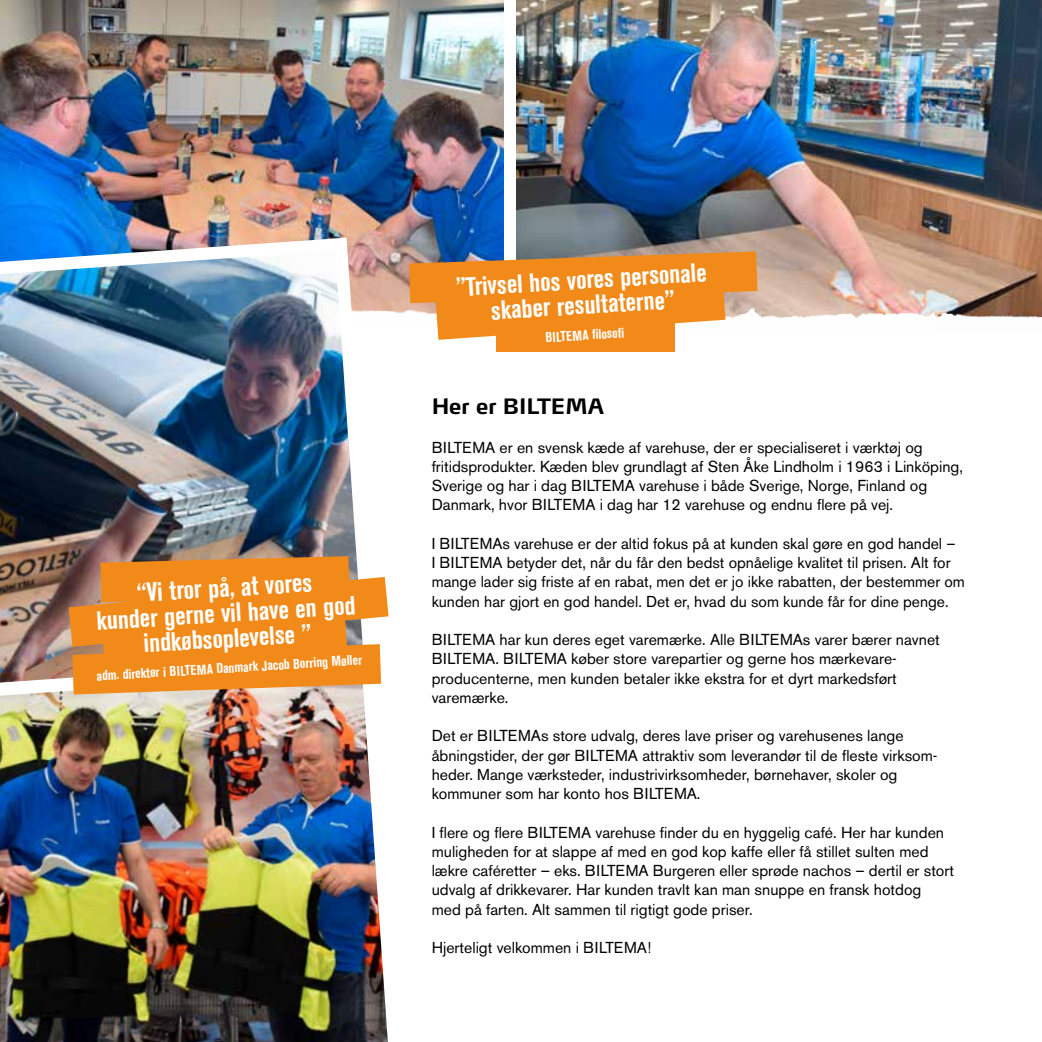
<style>
.page{position:relative;width:1042px;height:1042px;background:#fff}
.page>*{position:absolute;margin:0;border:0;box-sizing:border-box;transform-origin:0 0}
.t1{font:700 condensed 26.25px/25.4px "Akzidenz Grotesk BE";color:#fff;text-align:center}
.t2{font:700 21px "Max";color:#000}
.t3{font:15.75px/19.2px "Akzidenz Grotesk BE";color:#000}
.t4{font:700 condensed 14px "Akzidenz Grotesk BE";color:#fff}
</style>
<div class="page">
<img style="left:0;top:0;width:504px;height:304px">
<img style="left:516px;top:0;width:526px;height:304px">
<img style="left:383px;top:304px;width:659px;height:15px">
<img style="left:0;top:231px;width:383px;height:420px">
<img style="left:0;top:651px;width:388px;height:391px">
<svg style="left:69px;top:556px;width:319px;height:138px"></svg>
<svg style="left:409px;top:251px;width:348px;height:89px"></svg>
<div style="left:496px;top:313px;width:179px;height:39px;background:#f28a19"></div>
<h1 class="t1" style="left:95px;top:582px;width:261px;rotate:-3deg">“Vi tror på, at vores<br>kunder gerne vil have en god indkøbsoplevelse ”</h1>
<p class="t4" style="left:96px;top:669px;width:268px;rotate:-4deg">adm. direktør i BILTEMA Danmark Jacob Borring Møller</p>
<h1 class="t1" style="left:456px;top:274px;width:252px;rotate:-3deg">”Trivsel hos vores personale skaber resultaterne”</h1>
<p class="t4" style="left:545px;top:330px;width:77px;rotate:-4deg">BILTEMA fi losofi</p>
<h2 class="t2" style="left:432px;top:393px;width:174px">Her er BILTEMA</h2>
<p class="t3" style="left:432px;top:437px;width:533px">BILTEMA er en svensk kæde af varehuse, der er specialiseret i værktøj og fritidsprodukter. Kæden blev grundlagt af Sten Åke Lindholm i 1963 i Linköping, Sverige og har i dag BILTEMA varehuse i både Sverige, Norge, Finland og Danmark, hvor BILTEMA i dag har 12 varehuse og endnu flere på vej.</p>
<p class="t3" style="left:432px;top:534px;width:535px">I BILTEMAs varehuse er der altid fokus på at kunden skal gøre en god handel –<br>I BILTEMA betyder det, når du får den bedst opnåelige kvalitet til prisen. Alt for mange lader sig friste af en rabat, men det er jo ikke rabatten, der bestemmer om kunden har gjort en god handel. Det er, hvad du som kunde får for dine penge.</p>
<p class="t3" style="left:432px;top:630px;width:510px">BILTEMA har kun deres eget varemærke. Alle BILTEMAs varer bærer navnet BILTEMA. BILTEMA køber store varepartier og gerne hos mærkevare&shy;producenterne, men kunden betaler ikke ekstra for et dyrt markedsført varemærke.</p>
<p class="t3" style="left:432px;top:726px;width:507px">Det er BILTEMAs store udvalg, deres lave priser og varehusenes lange åbningstider, der gør BILTEMA attraktiv som leverandør til de fleste virksom&shy;heder. Mange værksteder, industrivirksomheder, børnehaver, skoler og kommuner som har konto hos BILTEMA.</p>
<p class="t3" style="left:432px;top:822px;width:524px">I flere og flere BILTEMA varehuse finder du en hyggelig café. Her har kunden muligheden for at slappe af med en god kop kaffe eller få stillet sulten med lækre caféretter – eks. BILTEMA Burgeren eller sprøde nachos – dertil er stort udvalg af drikkevarer. Har kunden travlt kan man snuppe en fransk hotdog med på farten. Alt sammen til rigtigt gode priser.</p>
<p class="t3" style="left:432px;top:938px;width:221px">Hjerteligt velkommen i BILTEMA!</p>
</div>
